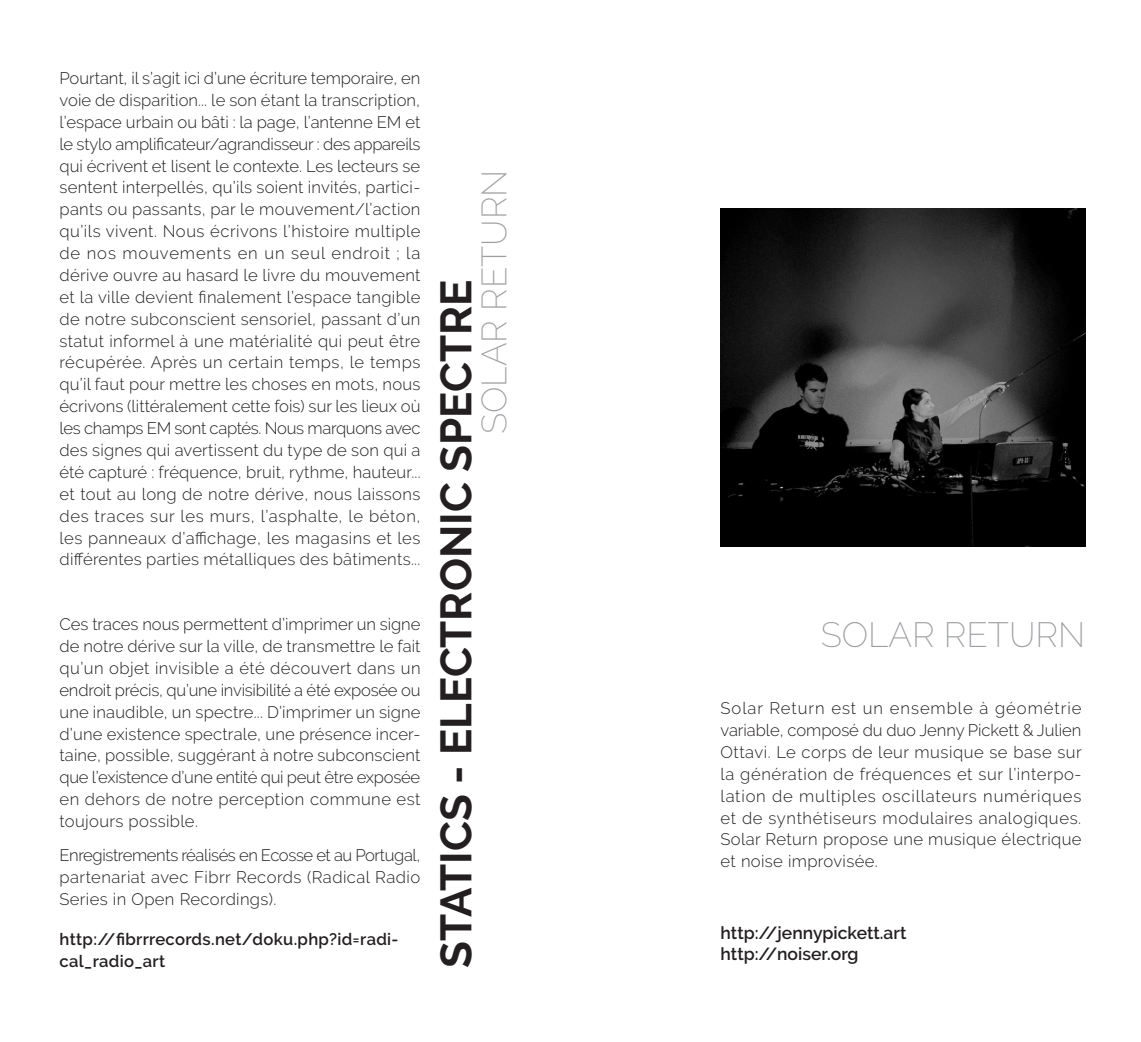
<style>
.page{position:relative;width:1141px;height:1042px;background:#fff}
.page>*{position:absolute;margin:0;border:0;box-sizing:border-box;transform-origin:0 0}
.t1{font:700 43.75px "Raleway";color:#231f20}
.t2{font:200 35px "Raleway";color:#9d9fa2}
.t3{font:600 17.5px "Raleway";color:#231f20}
.Labeur_jusitifer_pet{font:300 16.62px/21.9px "Raleway";letter-spacing:.02em;color:#231f20;text-align:justify}
.Labeur_jusitifer_pet-2{font:600 16.62px/21.9px "Raleway";letter-spacing:.02em;color:#231f20}
</style>
<div class="page">
<img style="left:721px;top:208px;width:364px;height:338px">
<p class="Labeur_jusitifer_pet" style="left:60px;top:67px;width:363px">Pourtant, il s’agit ici d’une écriture temporaire, en voie de disparition... le son étant la transcription, l’espace urbain ou bâti : la page, l’antenne EM et le stylo amplificateur/agrandisseur : des appareils qui écrivent et lisent le contexte. Les lecteurs se sentent interpellés, qu’ils soient invités, partici&shy;pants ou passants, par le mouvement/l’action qu’ils vivent. Nous écrivons l’histoire multiple de nos mouvements en un seul endroit ; la dérive ouvre au hasard le livre du mouvement et la ville devient finalement l’espace tangible de notre subconscient sensoriel, passant d’un statut informel à une matérialité qui peut être récupérée. Après un certain temps, le temps qu’il faut pour mettre les choses en mots, nous écrivons (littéralement cette fois) sur les lieux où les champs EM sont captés. Nous marquons avec des signes qui avertissent du type de son qui a été capturé : fréquence, bruit, rythme, hauteur... et tout au long de notre dérive, nous laissons des traces sur les murs, l’asphalte, le béton, les panneaux d’affichage, les magasins et les différentes parties métalliques des bâtiments...</p>
<p class="Labeur_jusitifer_pet" style="left:60px;top:613px;width:363px">Ces traces nous permettent d’imprimer un signe de notre dérive sur la ville, de transmettre le fait qu’un objet invisible a été découvert dans un endroit précis, qu’une invisibilité a été exposée ou une inaudible, un spectre... D’imprimer un signe d’une existence spectrale, une présence incer&shy;taine, possible, suggérant à notre subconscient que l’existence d’une entité qui peut être exposée en dehors de notre perception commune est toujours possible.</p>
<p class="Labeur_jusitifer_pet" style="left:60px;top:844px;width:362px">Enregistrements réalisés en Ecosse et au Portugal, partenariat avec Fibrr Records (Radical Radio Series in Open Recordings).</p>
<p class="Labeur_jusitifer_pet-2" style="left:60px;top:928px;width:340px">http://fibrrrecords.net/doku.php?id=radi&shy;cal_radio_art</p>
<p class="t1" style="left:431px;top:967px;width:689px;rotate:-90deg">STATICS - ELECTRONIC SPECTRE</p>
<p class="t2" style="left:474px;top:434px;width:266px;rotate:-90deg">SOLAR RETURN</p>
<p class="t2" style="left:821px;top:614px;width:266px">SOLAR RETURN</p>
<p class="Labeur_jusitifer_pet" style="left:721px;top:697px;width:363px">Solar Return est un ensemble à géométrie variable, composé du duo Jenny Pickett &amp; Julien Ottavi. Le corps de leur musique se base sur la génération de fréquences et sur l’interpo&shy;lation de multiples oscillateurs numériques et de synthétiseurs modulaires analogiques.<br>Solar Return propose une musique électrique et noise improvisée.</p>
<p class="t3" style="left:721px;top:923px;width:187px">http://jennypickett.art</p>
<p class="t3" style="left:721px;top:944px;width:140px">http://noiser.org</p>
</div>
